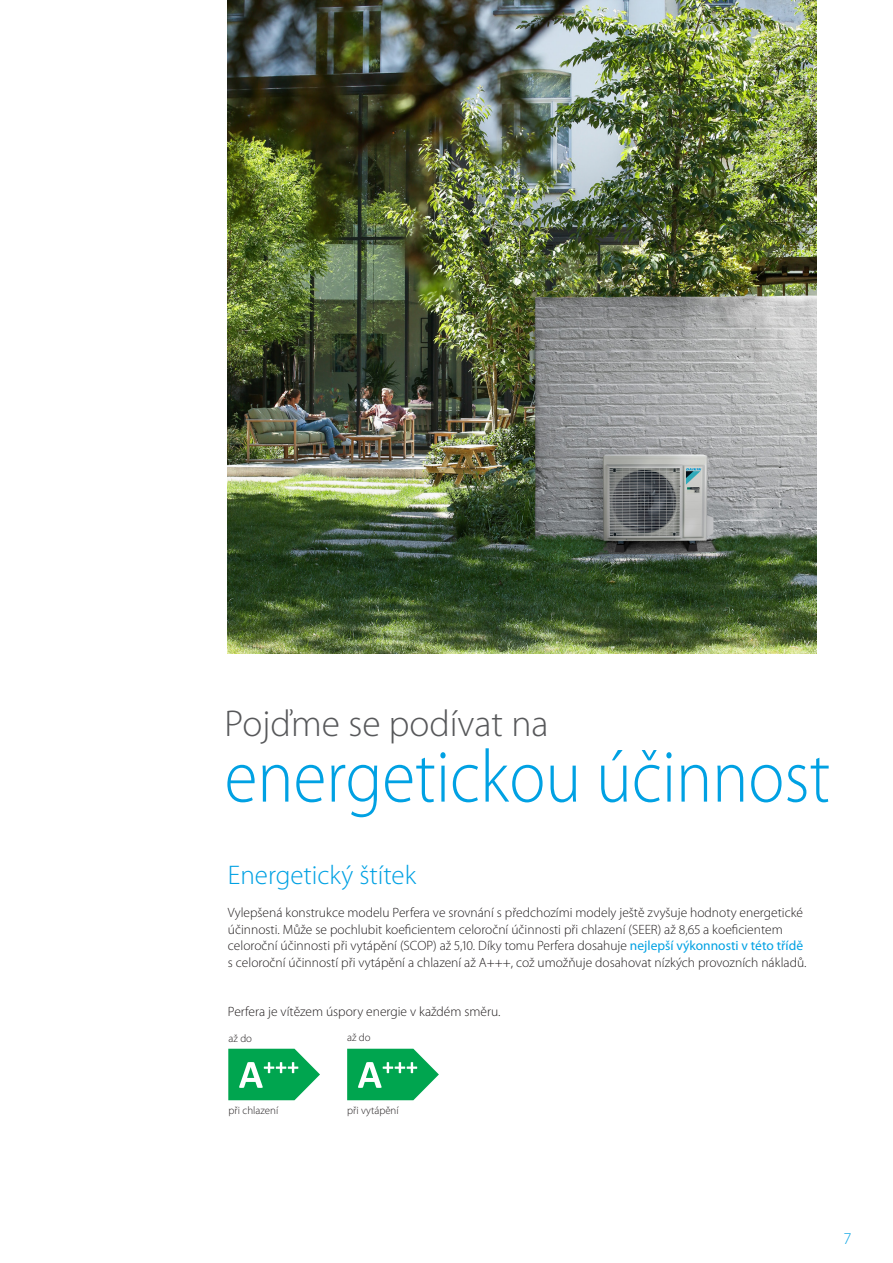
<style>
.page{position:relative;width:893px;height:1263px;background:#fff}
.page>*{position:absolute;margin:0;border:0;box-sizing:border-box;transform-origin:0 0}
.topic_headline_MS2{font:300 75px "Myriad Pro";color:#00a1e3;scale:.9 1}
.topic_headline_MS2-2{font:300 37.5px "Myriad Pro";color:#57585a}
.headline{font:300 27px "Myriad Pro";color:#00a1e3}
.t1{font:300 16.5px "Myriad Pro";color:#00a1e3}
.list{font:300 13.5px/16.5px "Myriad Pro";color:#231f20}
.t2{font:300 10.95px "Myriad Pro";color:#231f20}
.s1{font-weight:400;color:#00a1e3}
</style>
<div class="page">
<img style="left:228px;top:0;width:588px;height:653px">
<svg style="left:347px;top:1049px;width:92px;height:51px"></svg>
<svg style="left:228px;top:1049px;width:92px;height:51px"></svg>
<p class="topic_headline_MS2-2" style="left:225px;top:702px;width:325px">Pojďme se podívat na</p>
<p class="topic_headline_MS2" style="left:225px;top:735px;width:674px">energetickou účinnost</p>
<p class="headline" style="left:228px;top:860px;width:190px">Energetický štítek</p>
<p class="list" style="left:228px;top:904px;width:580px">Vylepšená konstrukce modelu Perfera ve srovnání s předchozími modely ještě zvyšuje hodnoty energetické účinnosti. Může se pochlubit koeficientem celoroční účinnosti při chlazení (SEER) až 8,65 a koeficientem celoroční účinnosti při vytápění (SCOP) až 5,10. Díky tomu Perfera dosahuje <span class="s1">nejlepší výkonnosti v této třídě </span>s celoroční účinností při vytápění a chlazení až A+++, což umožňuje dosahovat nízkých provozních nákladů.</p>
<p class="list" style="left:228px;top:1003px;width:274px">Perfera je vítězem úspory energie v každém směru.</p>
<p class="t2" style="left:229px;top:1032px;width:25px">až do</p>
<p class="t2" style="left:229px;top:1104px;width:51px">při chlazení</p>
<p class="t2" style="left:347px;top:1031px;width:25px">až do</p>
<p class="t2" style="left:347px;top:1104px;width:53px">při vytápění</p>
<p class="t1" style="left:843px;top:1230px;width:10px">7</p>
</div>
